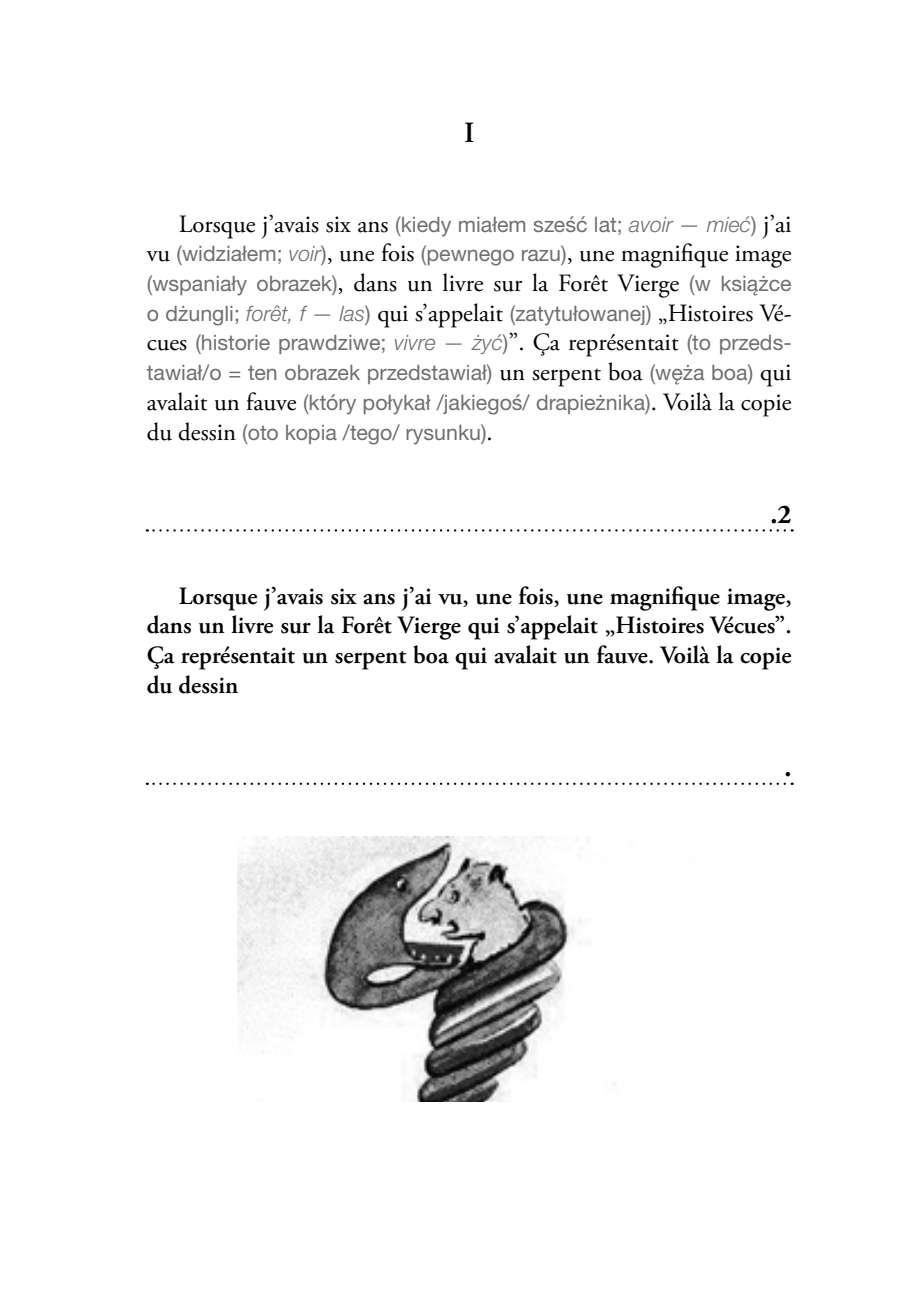
<style>
.page{position:relative;width:913px;height:1308px;background:#fff}
.page>*{position:absolute;margin:0;border:0;box-sizing:border-box;transform-origin:0 0}
.t1{font:600 29.25px "Adobe Garamond Pro";color:#000}
.t2{font:700 27px "Adobe Garamond Pro";color:#000}
.t3{font:24.75px/29.7px "Adobe Garamond Pro";color:#000;text-align:justify}
.t4{font:600 24.75px/29.7px "Adobe Garamond Pro";color:#000;text-align:justify}
.t5{font:21.38px/29.7px "Helvetica Neue LTW1 G";color:#706f6f;text-align:justify}
.s1{font-family:"Helvetica Neue LTW1 G";font-size:21.38px;color:#706f6f}
.s2{font-family:"Helvetica Neue LTW1 G";font-weight:300;font-style:italic;font-size:21.38px;color:#706f6f}
.s3{font-family:"Adobe Garamond Pro";font-size:24.75px;color:#000}
.s4{font-weight:300;font-style:italic}
</style>
<div class="page">
<svg style="left:147px;top:529px;width:637px;height:2px"></svg>
<svg style="left:147px;top:782px;width:637px;height:3px"></svg>
<img style="left:237px;top:836px;width:345px;height:265px">
<p class="t1" style="left:464px;top:116px;width:12px">I</p>
<p class="t3" style="left:147px;top:210px;width:646px;text-indent:32px">Lorsque j’avais six ans <span class="s1">(kiedy miałem sześć lat;</span> <span class="s2">avoir — mieć</span><span class="s1">)</span> j’ai vu <span class="s1">(widziałem;</span> <span class="s2">voir</span><span class="s1">)</span>, une fois <span class="s1">(pewnego razu)</span>, une magnifique image <span class="s1">(wspaniały obrazek)</span>, dans un livre sur la Forêt Vierge <span class="s1">(w książce o dżungli;</span> <span class="s2">forêt, f — las</span><span class="s1">)</span> qui s’appelait <span class="s1">(zatytułowanej)</span> „Histoires Vé-</p>
<p class="t5" style="left:147px;top:328px;width:646px"><span class="s3">cues</span> (historie prawdziwe; <span class="s4">vivre — żyć</span>)<span class="s3">”. Ça représentait</span> (to przeds&shy;tawiał/o = ten obrazek przedstawiał) <span class="s3">un serpent boa</span> (węża boa) <span class="s3">qui avalait un fauve</span> (który połykał /jakiegoś/ drapieżnika)<span class="s3">. Voilà la copie du dessin</span> (oto kopia /tego/ rysunku)<span class="s3">.</span></p>
<p class="t2" style="left:770px;top:499px;width:23px">.2</p>
<p class="t4" style="left:147px;top:581px;width:646px;text-indent:32px">Lorsque j’avais six ans j’ai vu, une fois, une magnifique image, dans un livre sur la Forêt Vierge qui s’appelait „Histoires Vécues”.<br>Ça représentait un serpent boa qui avalait un fauve. Voilà la copie du dessin</p>
<p class="t2" style="left:784px;top:752px;width:9px">.</p>
</div>
